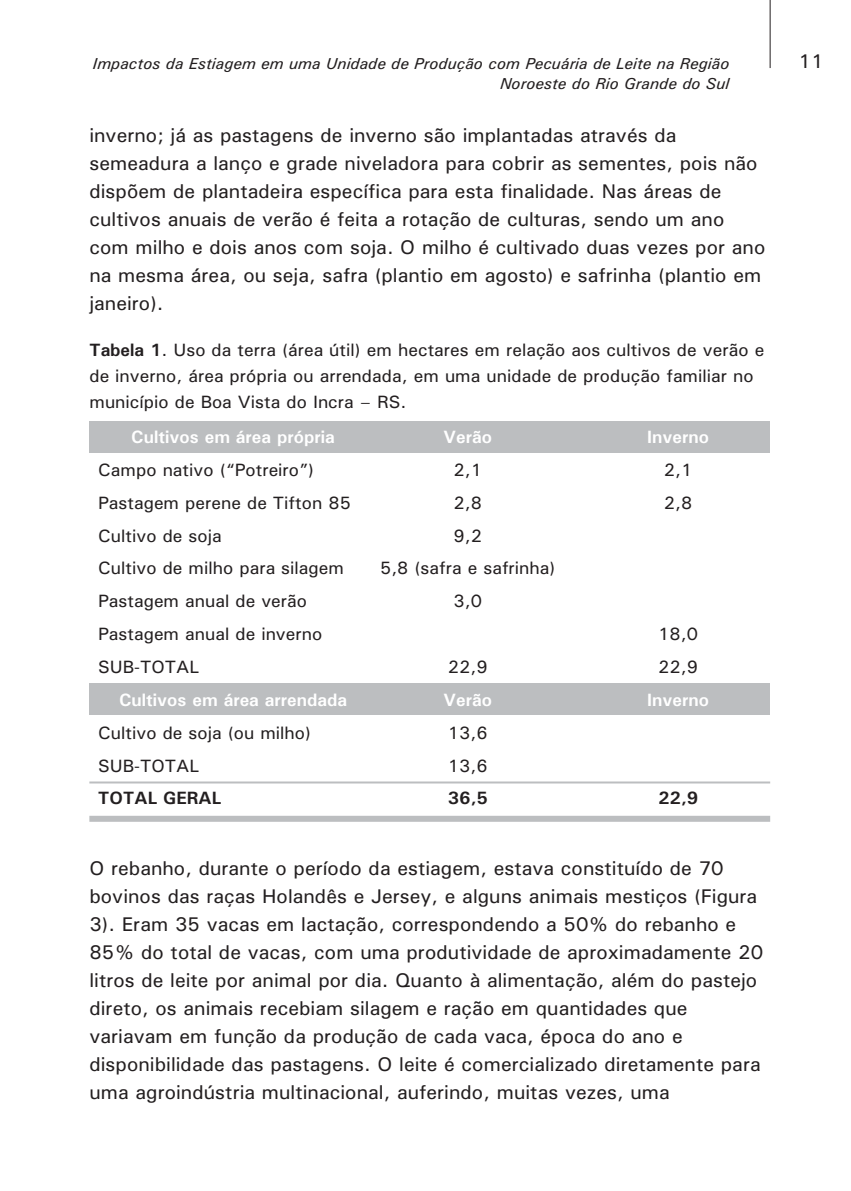
<style>
.page{position:relative;width:851px;height:1191px;background:#fff}
.page>*{position:absolute;margin:0;border:0;box-sizing:border-box;transform-origin:0 0}
.t1{font:500 20px/28px "Univers";color:#231f20}
.t2{font:500 18px/32.8px "Univers";color:#231f20}
.t3{font:700 18px "Univers";color:#fff}
.t4{font:700 18px "Univers";color:#231f20}
.t5{font:italic 500 16px/19.4px "Univers";color:#231f20;text-align:right}
.s1{font-weight:700}
</style>
<div class="page">
<hr style="left:769px;top:0;width:1px;height:68px;background:#231f20">
<div style="left:89px;top:422px;width:681px;height:31px;background:#bcbec0"></div>
<div style="left:89px;top:683px;width:681px;height:32px;background:#bcbec0"></div>
<div style="left:89px;top:815px;width:681px;height:6px;background:#bcbec0"></div>
<hr style="left:89px;top:781px;width:681px;height:2px;background:#bcbec0">
<p class="t5" style="left:93px;top:55px;width:638px">Impactos da Estiagem em uma Unidade de Produção com Pecuária de Leite na Região<br>Noroeste do Rio Grande do Sul</p>
<p class="t1" style="left:89px;top:122px;width:677px">inverno; já as pastagens de inverno são implantadas através da semeadura a lanço e grade niveladora para cobrir as sementes, pois não dispõem de plantadeira específica para esta finalidade. Nas áreas de cultivos anuais de verão é feita a rotação de culturas, sendo um ano com milho e dois anos com soja. O milho é cultivado duas vezes por ano na mesma área, ou seja, safra (plantio em agosto) e safrinha (plantio em janeiro).</p>
<p class="t2" style="left:89px;top:339px;width:676px;line-height:26px"><span class="s1">Tabela 1</span>. Uso da terra (área útil) em hectares em relação aos cultivos de verão e de inverno, área própria ou arrendada, em uma unidade de produção familiar no município de Boa Vista do Incra – RS.</p>
<p class="t3" style="left:131px;top:430px;width:205px">Cultivos em área própria</p>
<p class="t2" style="left:98px;top:455px;width:254px">Campo nativo (“Potreiro”)<br>Pastagem perene de Tifton 85<br>Cultivo de soja<br>Cultivo de milho para silagem<br>Pastagem anual de verão<br>Pastagem anual de inverno<br>SUB-TOTAL</p>
<p class="t3" style="left:119px;top:693px;width:229px">Cultivos em área arrendada</p>
<p class="t2" style="left:98px;top:717px;width:214px">Cultivo de soja (ou milho)<br>SUB-TOTAL</p>
<p class="t4" style="left:98px;top:792px;width:125px">TOTAL GERAL</p>
<p class="t3" style="left:443px;top:430px;width:50px">Verão</p>
<p class="t2" style="left:380px;top:455px;width:177px;text-align:center">2,1<br>2,8<br>9,2<br>5,8 (safra e safrinha)<br>3,0</p>
<p class="t3" style="left:647px;top:430px;width:63px">Inverno</p>
<p class="t2" style="left:663px;top:455px;width:30px">2,1<br>2,8</p>
<p class="t2" style="left:658px;top:619px;width:41px">18,0<br>22,9</p>
<p class="t3" style="left:647px;top:693px;width:63px">Inverno</p>
<p class="t2" style="left:448px;top:652px;width:41px">22,9</p>
<p class="t3" style="left:443px;top:693px;width:50px">Verão</p>
<p class="t2" style="left:448px;top:717px;width:41px">13,6<br>13,6</p>
<p class="t4" style="left:448px;top:792px;width:41px">36,5</p>
<p class="t4" style="left:658px;top:792px;width:41px">22,9</p>
<p class="t1" style="left:89px;top:856px;width:675px">O rebanho, durante o período da estiagem, estava constituído de 70 bovinos das raças Holandês e Jersey, e alguns animais mestiços (Figura 3). Eram 35 vacas em lactação, correspondendo a 50% do rebanho e 85% do total de vacas, com uma produtividade de aproximadamente 20 litros de leite por animal por dia. Quanto à alimentação, além do pastejo direto, os animais recebiam silagem e ração em quantidades que variavam em função da produção de cada vaca, época do ano e disponibilidade das pastagens. O leite é comercializado diretamente para uma agroindústria multinacional, auferindo, muitas vezes, uma</p>
<p class="t1" style="left:798px;top:49px;width:27px">11</p>
</div>
